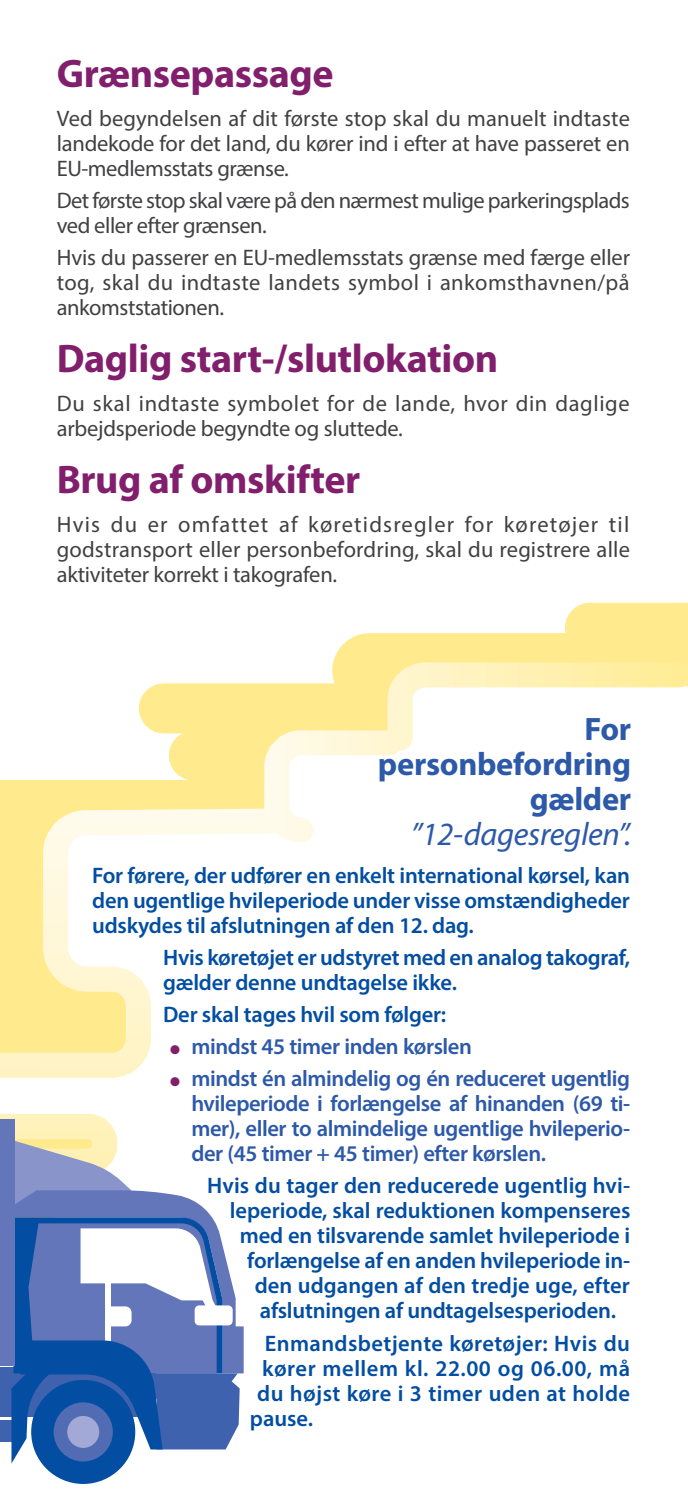
<style>
.page{position:relative;width:688px;height:1489px;background:#fff}
.page>*{position:absolute;margin:0;border:0;box-sizing:border-box;transform-origin:0 0}
.H1-TITLES_chapter{font:700 40px "Myriad Pro";letter-spacing:-.01em;color:#811f6d}
.Subtitle-Blue_paragr{font:700 32.5px/35px "Myriad Pro";letter-spacing:-.01em;color:#2d59a9;text-align:right}
.TEXT{font:22.5px/25px "Myriad Pro";letter-spacing:-.01em;color:#414042;text-align:justify}
.Blue_Text_paragraph{font:600 22.5px/25px "Myriad Pro";letter-spacing:-.01em;color:#034ea2;text-align:justify}
.t1{font:600 22.5px/25px "Myriad Pro";letter-spacing:-.02em;color:#2d59a9;text-align:justify}
.TEXT-2{font:22.5px/25px "Myriad Pro";letter-spacing:.025em;color:#414042}
.Blue_Text_paragraph-2{font:600 22.5px "Myriad Pro";letter-spacing:.015em;color:#034ea2}
.Blue_Text_paragraph-3{font:600 22.5px "Myriad Pro";letter-spacing:.02em;color:#034ea2}
.s1{font-weight:400;font-style:italic}
.s2{color:#811f6d}
</style>
<div class="page">
<div style="left:369px;top:633px;width:316px;height:75px;background:#ffeb8d"></div>
<div style="left:589px;top:602px;width:96px;height:50px;background:#ffeb8d"></div>
<div style="left:164px;top:683px;width:288px;height:50px;background:#ffeb8d"></div>
<div style="left:2px;top:780px;width:316px;height:75px;background:#ffeb8d"></div>
<div style="left:194px;top:730px;width:420px;height:50px;background:#ffeb8d"></div>
<svg style="left:0;top:795px;width:252px;height:562px"></svg>
<div style="left:0;top:1419px;width:17px;height:22px;background:#3f62ae"></div>
<div style="left:0;top:1366px;width:155px;height:50px;background:#3f62ae"></div>
<svg style="left:15px;top:1140px;width:117px;height:50px;background:#b7bac7"></svg>
<svg style="left:15px;top:1190px;width:228px;height:183px;fill:#6376b9"></svg>
<svg style="left:11px;top:1217px;width:228px;height:246px"></svg>
<div style="left:31px;top:1379px;width:104px;height:104px;background:#034ea2;border-radius:50%"></div>
<div style="left:54px;top:1402px;width:59px;height:59px;background:#516cb3;border-radius:50%"></div>
<div style="left:67px;top:1415px;width:32px;height:32px;background:#a2a9d6;border-radius:50%"></div>
<div style="left:0;top:1118px;width:15px;height:247px;background:#6376b9"></div>
<svg style="left:252px;top:650px;width:435px;height:205px"></svg>
<h1 class="H1-TITLES_chapter" style="left:57px;top:47px;width:278px">Grænsepassage</h1>
<p class="TEXT" style="left:57px;top:105px;width:574px">Ved begyndelsen af dit første stop skal du manuelt indtaste landekode for det land, du kører ind i efter at have passeret en EU-medlemsstats grænse.</p>
<p class="TEXT" style="left:57px;top:188px;width:574px">Det første stop skal være på den nærmest mulige parkeringsplads ved eller efter grænsen.</p>
<p class="TEXT" style="left:57px;top:245px;width:574px">Hvis du passerer en EU-medlemsstats grænse med færge eller tog, skal du indtaste landets symbol i ankomsthavnen/på ankomststationen.</p>
<h1 class="H1-TITLES_chapter" style="left:57px;top:332px;width:443px">Daglig start-/slutlokation</h1>
<p class="TEXT-2" style="left:57px;top:390px;width:574px">Du skal indtaste symbolet for de lande, hvor din daglige arbejdsperiode begyndte og sluttede.</p>
<h1 class="H1-TITLES_chapter" style="left:57px;top:453px;width:305px">Brug af omskifter</h1>
<p class="TEXT" style="left:57px;top:511px;width:574px">Hvis du er omfattet af køretidsregler for køretøjer til godstransport eller personbefordring, skal du registrere alle aktiviteter korrekt i takografen.</p>
<h2 class="Subtitle-Blue_paragr" style="left:378px;top:710px;width:255px">For personbefordring gælder <span class="s1">”12-dagesreglen”.</span></h2>
<p class="Blue_Text_paragraph" style="left:92px;top:862px;width:539px">For førere, der udfører en enkelt international kørsel, kan den ugentlige hvileperiode under visse omstændigheder udskydes til afslutningen af den 12. dag.</p>
<p class="Blue_Text_paragraph" style="left:163px;top:944px;width:468px">Hvis køretøjet er udstyret med en analog takograf, gælder denne undtagelse ikke.</p>
<p class="Blue_Text_paragraph" style="left:163px;top:1001px;width:284px">Der skal tages hvil som følger:</p>
<p class="t1" style="left:170px;top:1033px;width:303px"><span class="s2">●</span> mindst 45 timer inden kørslen</p>
<p class="t1" style="left:191px;top:1065px;width:440px;text-indent:-21px"><span class="s2">●</span> mindst én almindelig og én reduceret ugentlig hvileperiode i forlængelse af hinanden (69 ti&shy;mer), eller to almindelige ugentlige hvileperio&shy;der (45 timer + 45 timer) efter kørslen.</p>
<p class="Blue_Text_paragraph" style="left:207px;top:1172px;width:424px">Hvis du tager den reducerede ugentlig hvi-</p>
<p class="Blue_Text_paragraph" style="left:230px;top:1197px;width:402px">leperiode, skal reduktionen kompenseres</p>
<p class="Blue_Text_paragraph" style="left:240px;top:1222px;width:392px">med en tilsvarende samlet hvileperiode i</p>
<p class="Blue_Text_paragraph" style="left:247px;top:1247px;width:384px">forlængelse af en anden hvileperiode in-</p>
<p class="Blue_Text_paragraph" style="left:255px;top:1272px;width:376px">den udgangen af den tredje uge, efter</p>
<p class="Blue_Text_paragraph" style="left:260px;top:1297px;width:358px">afslutningen af undtagelsesperioden.</p>
<p class="Blue_Text_paragraph-2" style="left:265px;top:1328px;width:366px">Enmandsbetjente køretøjer: Hvis du</p>
<p class="Blue_Text_paragraph-3" style="left:262px;top:1353px;width:369px">kører mellem kl. 22.00 og 06.00, må</p>
<p class="Blue_Text_paragraph-2" style="left:257px;top:1378px;width:374px">du højst køre i 3 timer uden at holde</p>
<p class="Blue_Text_paragraph" style="left:250px;top:1404px;width:65px">pause.</p>
</div>
